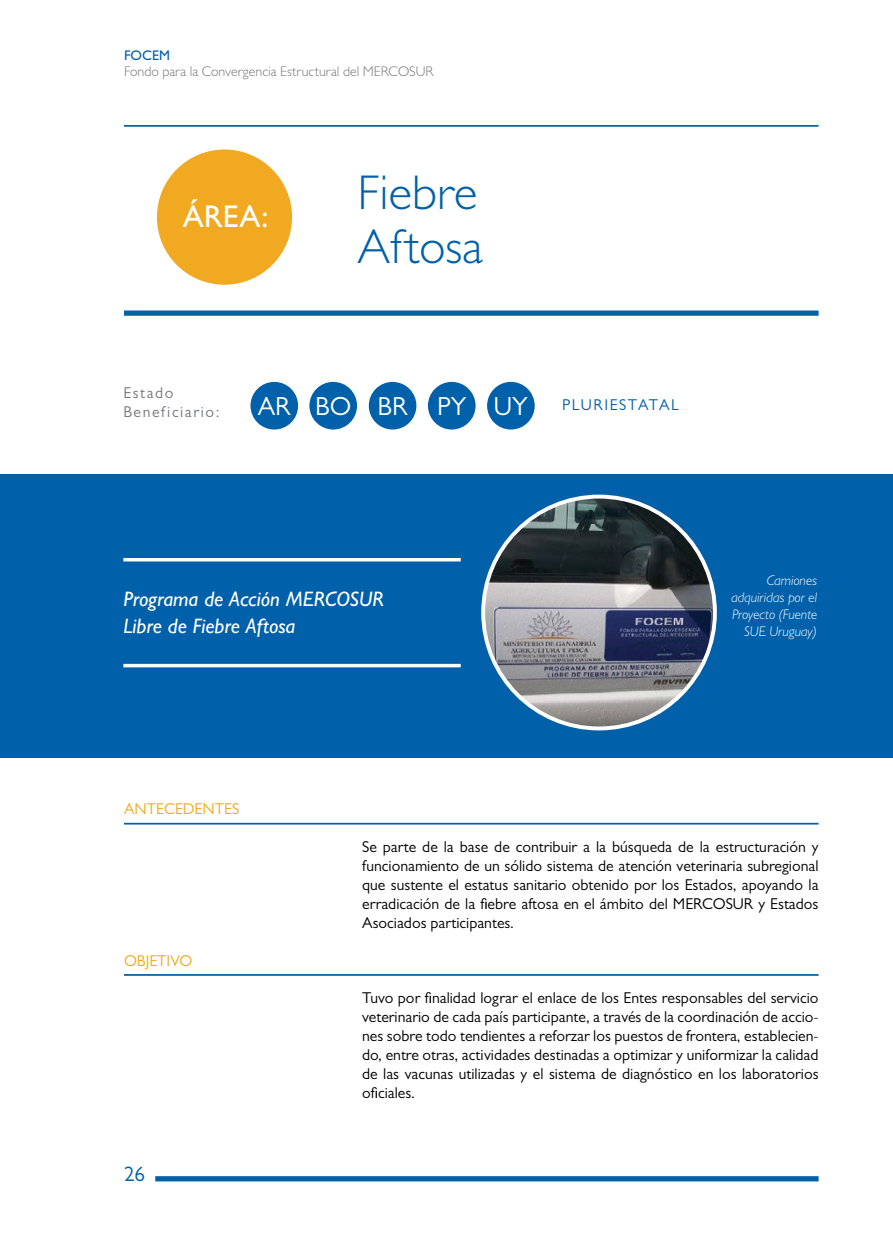
<style>
.page{position:relative;width:893px;height:1241px;background:#fff}
.page>*{position:absolute;margin:0;border:0;box-sizing:border-box;transform-origin:0 0}
.t1{font:300 49px/54.2px "Gill Sans MT Pro";color:#0060a9}
.t2{font:500 31.5px "Gill Sans MT Pro";color:#fff}
.t3{font:26.25px "Gill Sans MT Pro";color:#fff}
.t4{font:italic 500 21px/27.7px "Gill Sans MT Pro";color:#fff}
.t5{font:21px "Gill Sans MT Pro";color:#0060a9}
.t6{font:15.75px/18.9px "Gill Sans MT Pro";color:#000;text-align:justify}
.t7{font:15.75px "Gill Sans MT Pro";color:#f0a920}
.t8{font:15.75px/18.9px "Gill Sans MT Pro";letter-spacing:.1em;color:#77787b}
.t9{font:15.75px "Gill Sans MT Pro";letter-spacing:.1em;color:#0060a9}
.t10{font:italic 300 14px/16.8px "Gill Sans MT Pro";color:#fff;text-align:right}
.t11{font:300 14px "Gill Sans MT Pro";color:#77787b}
.t12{font:500 14px "Gill Sans MT Pro";color:#0060a9}
</style>
<div class="page">
<svg style="left:155px;top:1176px;width:664px;height:5px;background:#0965ab"></svg>
<div style="left:157px;top:149px;width:135px;height:136px;background:#f0a920;border-radius:50%"></div>
<div style="left:124px;top:310px;width:695px;height:6px;background:#0060a9"></div>
<hr style="left:124px;top:125px;width:695px;height:2px;background:#0060a9">
<div style="left:428px;top:382px;width:48px;height:47px;background:#0060a9;border-radius:50%"></div>
<div style="left:0;top:474px;width:893px;height:283px;background:#0060a9"></div>
<img style="left:483px;top:496px;width:232px;height:232px;border-radius:116px">
<hr style="left:123px;top:558px;width:338px;height:3px;background:#fff">
<svg style="left:123px;top:663px;width:338px;height:4px"></svg>
<div style="left:309px;top:382px;width:48px;height:47px;background:#0060a9;border-radius:50%"></div>
<div style="left:487px;top:382px;width:48px;height:47px;background:#0060a9;border-radius:50%"></div>
<div style="left:369px;top:382px;width:47px;height:47px;background:#0060a9;border-radius:50%"></div>
<hr style="left:124px;top:822px;width:695px;height:2px;background:#0060a9">
<hr style="left:124px;top:973px;width:695px;height:2px;background:#0060a9">
<div style="left:250px;top:382px;width:48px;height:47px;background:#0060a9;border-radius:50%"></div>
<p class="t12" style="left:124px;top:46px;width:48px">FOCEM</p>
<p class="t11" style="left:124px;top:63px;width:311px">Fondo para la Convergencia Estructural del MERCOSUR</p>
<h2 class="t2" style="left:183px;top:197px;width:87px">ÁREA:</h2>
<h1 class="t1" style="left:358px;top:164px;width:127px">Fiebre<br>Aftosa</h1>
<p class="t8" style="left:123px;top:383px;width:98px">Estado<br>Beneficiario:</p>
<h3 class="t3" style="left:437px;top:390px;width:31px">PY</h3>
<p class="t9" style="left:562px;top:395px;width:118px">PLURIESTATAL</p>
<h3 class="t3" style="left:315px;top:390px;width:94px">BO BR</h3>
<h3 class="t3" style="left:494px;top:390px;width:36px">UY</h3>
<h3 class="t3" style="left:258px;top:390px;width:35px">AR</h3>
<h3 class="t4" style="left:123px;top:584px;width:192px">Programa de Acción Mercosur<br>Libre de Fiebre Aftosa</h3>
<p class="t10" style="left:731px;top:572px;width:87px">Camiones adquiridas por el<br>Proyecto (Fuente<br>SUE Uruguay)</p>
<p class="t7" style="left:124px;top:799px;width:21px">Antecedentes</p>
<p class="t7" style="left:124px;top:950px;width:22px">Objetivo</p>
<h3 class="t5" style="left:124px;top:1161px;width:22px">26</h3>
<p class="t6" style="left:362px;top:837px;width:458px">Se parte de la base de contribuir a la búsqueda de la estructuración y funcionamiento de un sólido sistema de atención veterinaria subregional que sustente el estatus sanitario obtenido por los Estados, apoyando la erradicación de la fiebre aftosa en el ámbito del MERCOSUR y Estados Asociados participantes.</p>
<p class="t6" style="left:362px;top:988px;width:458px">Tuvo por finalidad lograr el enlace de los Entes responsables del servicio veterinario de cada país participante, a través de la coordinación de accio&shy;nes sobre todo tendientes a reforzar los puestos de frontera, establecien&shy;do, entre otras, actividades destinadas a optimizar y uniformizar la calidad de las vacunas utilizadas y el sistema de diagnóstico en los laboratorios oficiales.</p>
</div>
